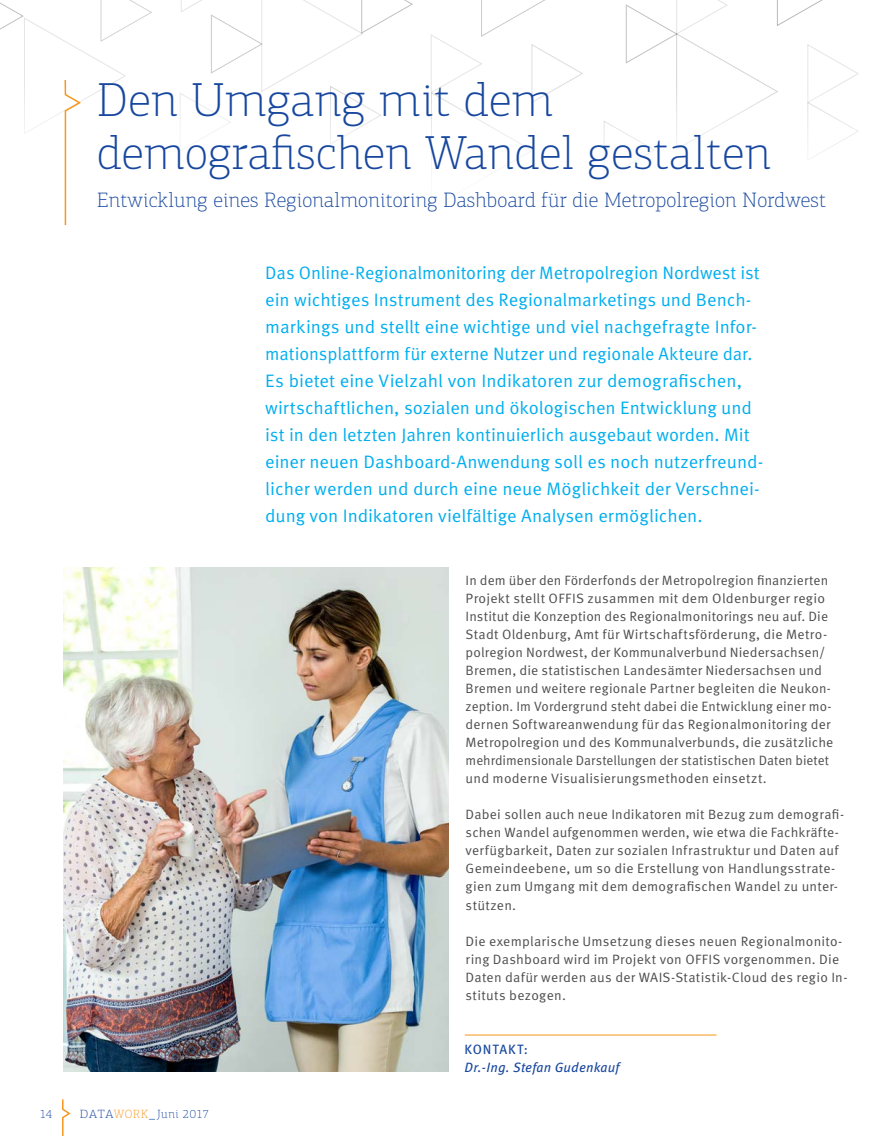
<style>
.page{position:relative;width:893px;height:1136px;background:#fff}
.page>*{position:absolute;margin:0;border:0;box-sizing:border-box;transform-origin:0 0}
.t1{font:100 48px/52.5px "PF Agora Slab Pro";letter-spacing:.01em;color:#17479e}
.t2{font:100 21px "PF Agora Slab Pro";letter-spacing:.01em;color:#17479e}
.t3{font:18px/27px "Meta OT";color:#00aeef}
.t4{font:13.5px/18px "Meta OT";letter-spacing:.015em;color:#4d4d4f}
.t5{font:italic 13.5px "Meta OT";letter-spacing:.015em;color:#17479e}
.t6{font:13.5px "Meta OT";letter-spacing:.065em;color:#17479e}
.t7{font:100 12px "PF Agora Slab Pro";letter-spacing:.04em;color:#17479e;scale:1.14 1}
.t8{font:100 12px "PF Agora Slab Pro";letter-spacing:.04em;color:#17479e}
.s1{color:#f8971d}
.s2{font-family:"Meta OT";font-weight:400}
</style>
<div class="page">
<svg style="left:625px;top:0;width:234px;height:85px"></svg>
<svg style="left:431px;top:0;width:152px;height:85px"></svg>
<svg style="left:181px;top:0;width:232px;height:85px"></svg>
<svg style="left:62px;top:1099px;width:9px;height:36px"></svg>
<svg style="left:0;top:0;width:152px;height:225px"></svg>
<hr style="left:465px;top:1034px;width:251px;height:1px;background:#f8971d">
<img style="left:64px;top:568px;width:385px;height:503px">
<h1 class="t1" style="left:97px;top:74px;width:675px">Den Umgang mit dem demografischen Wandel gestalten</h1>
<h2 class="t2" style="left:97px;top:188px;width:730px">Entwicklung eines Regionalmonitoring Dashboard für die Metropolregion Nordwest</h2>
<p class="t3" style="left:265px;top:259px;width:500px">Das Online-Regionalmonitoring der Metropolregion Nordwest ist ein wichtiges Instrument des Regionalmarketings und Bench&shy;markings und stellt eine wichtige und viel nachgefragte Infor&shy;mationsplattform für externe Nutzer und regionale Akteure dar.<br>Es bietet eine Vielzahl von Indikatoren zur demografischen, wirtschaftlichen, sozialen und ökologischen Entwicklung und ist in den letzten Jahren kontinuierlich ausgebaut worden. Mit einer neuen Dashboard-Anwendung soll es noch nutzerfreund&shy;licher werden und durch eine neue Möglichkeit der Verschnei&shy;dung von Indikatoren vielfältige Analysen ermöglichen.</p>
<p class="t4" style="left:466px;top:571px;width:369px">In dem über den Förderfonds der Metropolregion finanzierten Projekt stellt OFFIS zusammen mit dem Oldenburger regio Institut die Konzeption des Regionalmonitorings neu auf. Die Stadt Oldenburg, Amt für Wirtschaftsförderung, die Metro&shy;polregion Nordwest, der Kommunalverbund Niedersachsen/ Bremen, die statistischen Landesämter Niedersachsen und Bremen und weitere regionale Partner begleiten die Neukon&shy;zeption. Im Vordergrund steht dabei die Entwicklung einer mo&shy;dernen Softwareanwendung für das Regionalmonitoring der Metropolregion und des Kommunalverbunds, die zusätzliche mehrdimensionale Darstellungen der statistischen Daten bietet und moderne Visualisierungsmethoden einsetzt.</p>
<p class="t4" style="left:466px;top:805px;width:380px">Dabei sollen auch neue Indikatoren mit Bezug zum demografi&shy;schen Wandel aufgenommen werden, wie etwa die Fachkräfte&shy;verfügbarkeit, Daten zur sozialen Infrastruktur und Daten auf Gemeindeebene, um so die Erstellung von Handlungsstrate&shy;gien zum Umgang mit dem demografischen Wandel zu unter&shy;stützen.</p>
<p class="t4" style="left:466px;top:931px;width:383px">Die exemplarische Umsetzung dieses neuen Regionalmonito&shy;ring Dashboard wird im Projekt von OFFIS vorgenommen. Die Daten dafür werden aus der WAIS-Statistik-Cloud des regio In&shy;stituts bezogen.</p>
<p class="t8" style="left:40px;top:1107px;width:14px">14</p>
<p class="t7" style="left:80px;top:1107px;width:115px">DATA<span class="s1">WORK</span><span class="s2">_</span>Juni 2017</p>
<p class="t6" style="left:465px;top:1040px;width:65px">KONTAKT:</p>
<p class="t5" style="left:465px;top:1058px;width:156px">Dr.-Ing. Stefan Gudenkauf</p>
</div>
